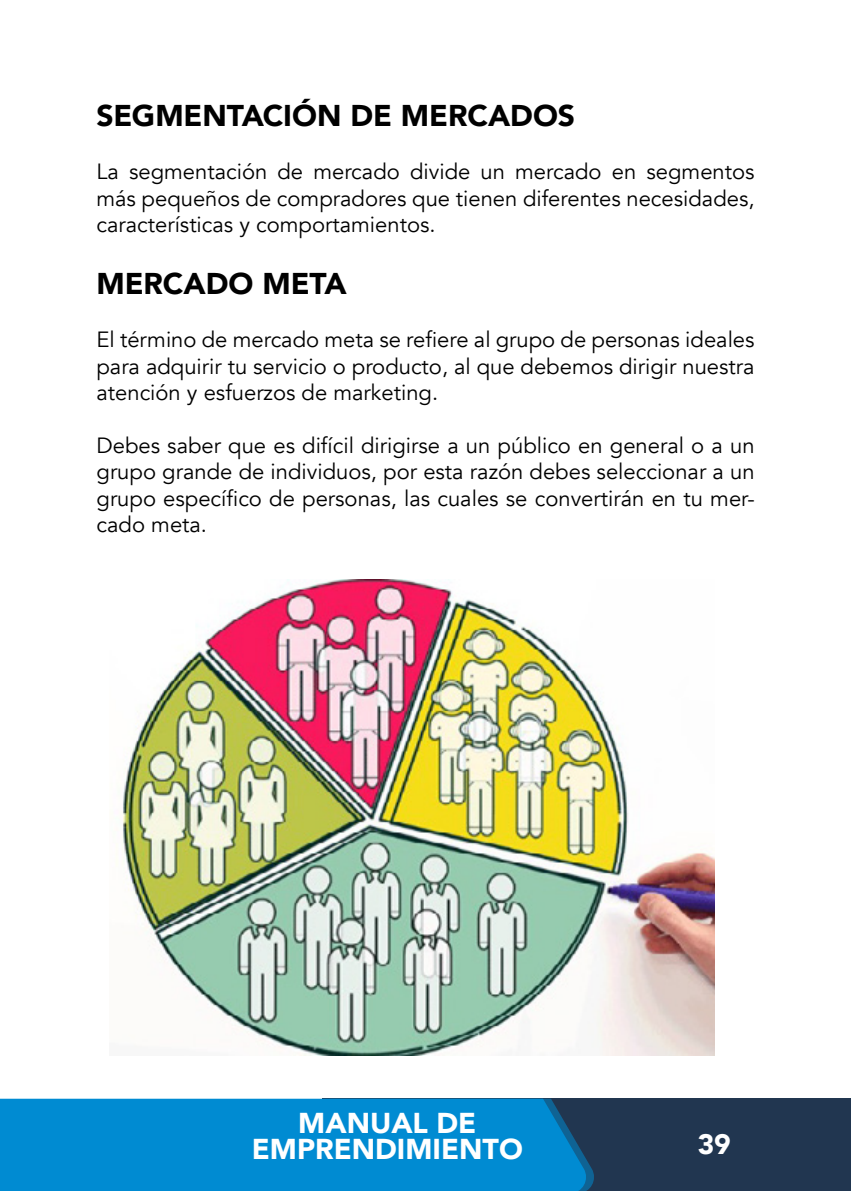
<style>
.page{position:relative;width:851px;height:1191px;background:#fff}
.page>*{position:absolute;margin:0;border:0;box-sizing:border-box;transform-origin:0 0}
.t1{font:900 30px "Avenir";letter-spacing:-.005em;color:#000}
.t2{font:900 28.6px/26.2px "Avenir";color:#fff;text-align:center}
.t3{font:900 28px "Avenir";color:#fff}
.t4{font:22px/26.4px "Avenir";color:#000;text-align:justify}
</style>
<div class="page">
<div style="left:322px;top:1098px;width:528px;height:93px;background:#213650"></div>
<div style="left:0;top:1098px;width:590px;height:93px;background:#008bd2"></div>
<img style="left:116px;top:579px;width:598px;height:476px">
<h1 class="t1" style="left:96px;top:90px;width:480px">SEGMENTACIÓN DE MERCADOS</h1>
<p class="t4" style="left:96px;top:159px;width:659px">La segmentación de mercado divide un mercado en segmentos más pequeños de compradores que tienen diferentes necesidades, características y comportamientos.</p>
<h1 class="t1" style="left:96px;top:258px;width:252px">MERCADO META</h1>
<p class="t4" style="left:96px;top:327px;width:659px">El término de mercado meta se refiere al grupo de personas ideales para adquirir tu servicio o producto, al que debemos dirigir nuestra atención y esfuerzos de marketing.</p>
<p class="t4" style="left:96px;top:432px;width:659px">Debes saber que es difícil dirigirse a un público en general o a un grupo grande de individuos, por esta razón debes seleccionar a un grupo específico de personas, las cuales se convertirán en tu mer&shy;cado meta.</p>
<h2 class="t2" style="left:252px;top:1109px;width:272px">MANUAL DE<br>EMPRENDIMIENTO</h2>
<p class="t3" style="left:697px;top:1120px;width:35px">39</p>
</div>
